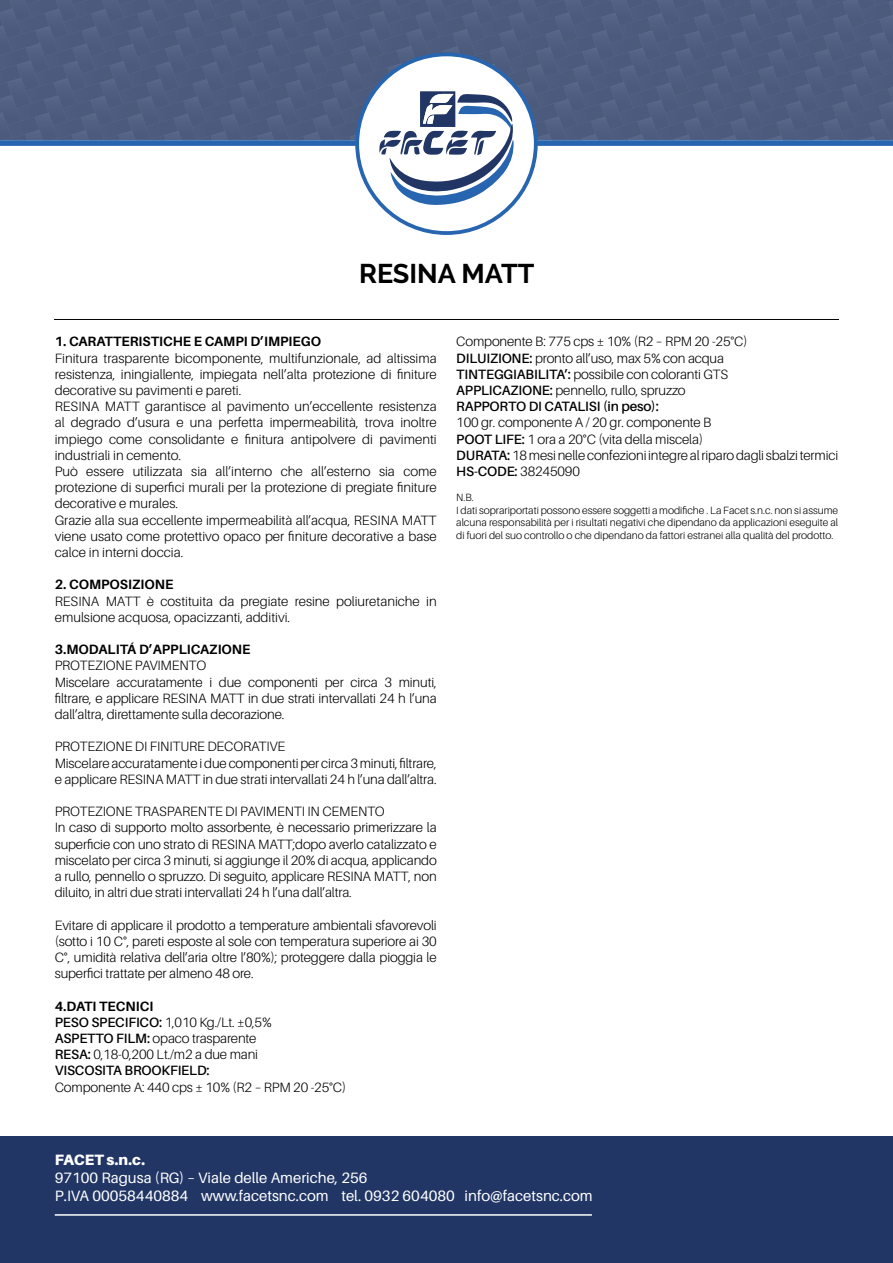
<style>
.page{position:relative;width:893px;height:1263px;background:#fff}
.page>*{position:absolute;margin:0;border:0;box-sizing:border-box;transform-origin:0 0}
.t1{font:700 27px "Raleway";color:#000}
.t2{font:15px/18px "Aileron";color:#fff}
.t3{font:900 15px "Aileron";letter-spacing:-.01em;color:#fff}
.t4{font:300 13.5px/16.2px "Aileron";letter-spacing:-.01em;color:#000}
.t5{font:700 13.5px "Aileron";color:#000}
.t6{font:300 10.5px/12.6px "Aileron";color:#000}
.s1{font-weight:700}
.s2{font-weight:600}
</style>
<div class="page">
<div style="left:0;top:1136px;width:893px;height:127px;background:#213665"></div>
<svg style="left:0;top:0;width:893px;height:205px"></svg>
<hr style="left:54px;top:319px;width:785px;height:1px;background:#000">
<hr style="left:55px;top:1214px;width:537px;height:2px;background:#fff">
<h1 class="t1" style="left:359px;top:258px;width:177px">RESINA MATT</h1>
<p class="t5" style="left:55px;top:334px;width:268px">1. CARATTERISTICHE E CAMPI D’IMPIEGO</p>
<p class="t4" style="left:55px;top:350px;width:383px">Finitura trasparente bicomponente, multifunzionale, ad altissima resistenza, iningiallente, impiegata nell’alta protezione di finiture decorative su pavimenti e pareti.<br>RESINA MATT garantisce al pavimento un’eccellente resistenza al degrado d’usura e una perfetta impermeabilità, trova inoltre impiego come consolidante e finitura antipolvere di pavimenti industriali in cemento.<br>Può essere utilizzata sia all’interno che all’esterno sia come protezione di superfici murali per la protezione di pregiate finiture decorative e murales.<br>Grazie alla sua eccellente impermeabilità all’acqua, RESINA MATT viene usato come protettivo opaco per finiture decorative a base calce in interni doccia.</p>
<p class="t5" style="left:55px;top:577px;width:120px">2. COMPOSIZIONE</p>
<p class="t4" style="left:55px;top:593px;width:383px">RESINA MATT è costituita da pregiate resine poliuretaniche in emulsione acquosa, opacizzanti, additivi.</p>
<p class="t5" style="left:55px;top:642px;width:197px">3.MODALITÁ D’APPLICAZIONE</p>
<p class="t4" style="left:55px;top:658px;width:383px">PROTEZIONE PAVIMENTO<br>Miscelare accuratamente i due componenti per circa 3 minuti, filtrare, e applicare RESINA MATT in due strati intervallati 24 h l’una dall’altra, direttamente sulla decorazione.</p>
<p class="t4" style="left:55px;top:739px;width:383px">PROTEZIONE DI FINITURE DECORATIVE<br>Miscelare accuratamente i due componenti per circa 3 minuti, filtrare, e applicare RESINA MATT in due strati intervallati 24 h l’una dall’altra.</p>
<p class="t4" style="left:55px;top:803px;width:383px">PROTEZIONE TRASPARENTE DI PAVIMENTI IN CEMENTO<br>In caso di supporto molto assorbente, è necessario primerizzare la superficie con uno strato di RESINA MATT;dopo averlo catalizzato e miscelato per circa 3 minuti, si aggiunge il 20% di acqua, applicando a rullo, pennello o spruzzo. Di seguito, applicare RESINA MATT, non diluito, in altri due strati intervallati 24 h l’una dall’altra.</p>
<p class="t4" style="left:55px;top:917px;width:383px;text-align:justify">Evitare di applicare il prodotto a temperature ambientali sfavorevoli (sotto i 10 C°, pareti esposte al sole con temperatura superiore ai 30<br>C°, umidità relativa dell’aria oltre l’80%); proteggere dalla pioggia le superfici trattate per almeno 48 ore.</p>
<p class="t4" style="left:55px;top:998px;width:219px"><span class="s1">4.DATI TECNICI<br></span><span class="s2">PESO SPECIFICO:</span> 1,010 Kg./Lt. ±0,5%<br><span class="s2">ASPETTO FILM:</span> opaco trasparente<br><span class="s2">RESA:</span> 0,18-0,200 Lt./m2 a due mani<br><span class="s2">VISCOSITA BROOKFIELD:</span></p>
<p class="t4" style="left:55px;top:1079px;width:293px">Componente A: 440 cps ± 10% (R2 – RPM 20 -25°C)</p>
<p class="t4" style="left:456px;top:334px;width:293px">Componente B: 775 cps ± 10% (R2 – RPM 20 -25°C)<br><span class="s2">DILUIZIONE:</span> pronto all’uso, max 5% con acqua <span class="s2">TINTEGGIABILITA’:</span> possibile con coloranti GTS <span class="s2">APPLICAZIONE:</span> pennello, rullo, spruzzo <span class="s2">RAPPORTO DI CATALISI (in peso):</span></p>
<p class="t4" style="left:456px;top:415px;width:383px">100 gr. componente A / 20 gr. componente B<br><span class="s2">POOT LIFE:</span> 1 ora a 20°C (vita della miscela)<br><span class="s2">DURATA:</span> 18 mesi nelle confezioni integre al riparo dagli sbalzi termici <span class="s2">HS-CODE:</span> 38245090</p>
<p class="t6" style="left:456px;top:491px;width:383px">N.B.<br>I dati soprariportati possono essere soggetti a modifiche . La Facet s.n.c. non si assume alcuna responsabilità per i risultati negativi che dipendano da applicazioni eseguite al di fuori del suo controllo o che dipendano da fattori estranei alla qualità del prodotto.</p>
<p class="t3" style="left:55px;top:1151px;width:92px">FACET s.n.c.</p>
<p class="t2" style="left:55px;top:1169px;width:539px">97100 Ragusa (RG) – Viale delle Americhe, 256<br>P.IVA 00058440884 www.facetsnc.com tel. 0932 604080 info@facetsnc.com</p>
</div>
